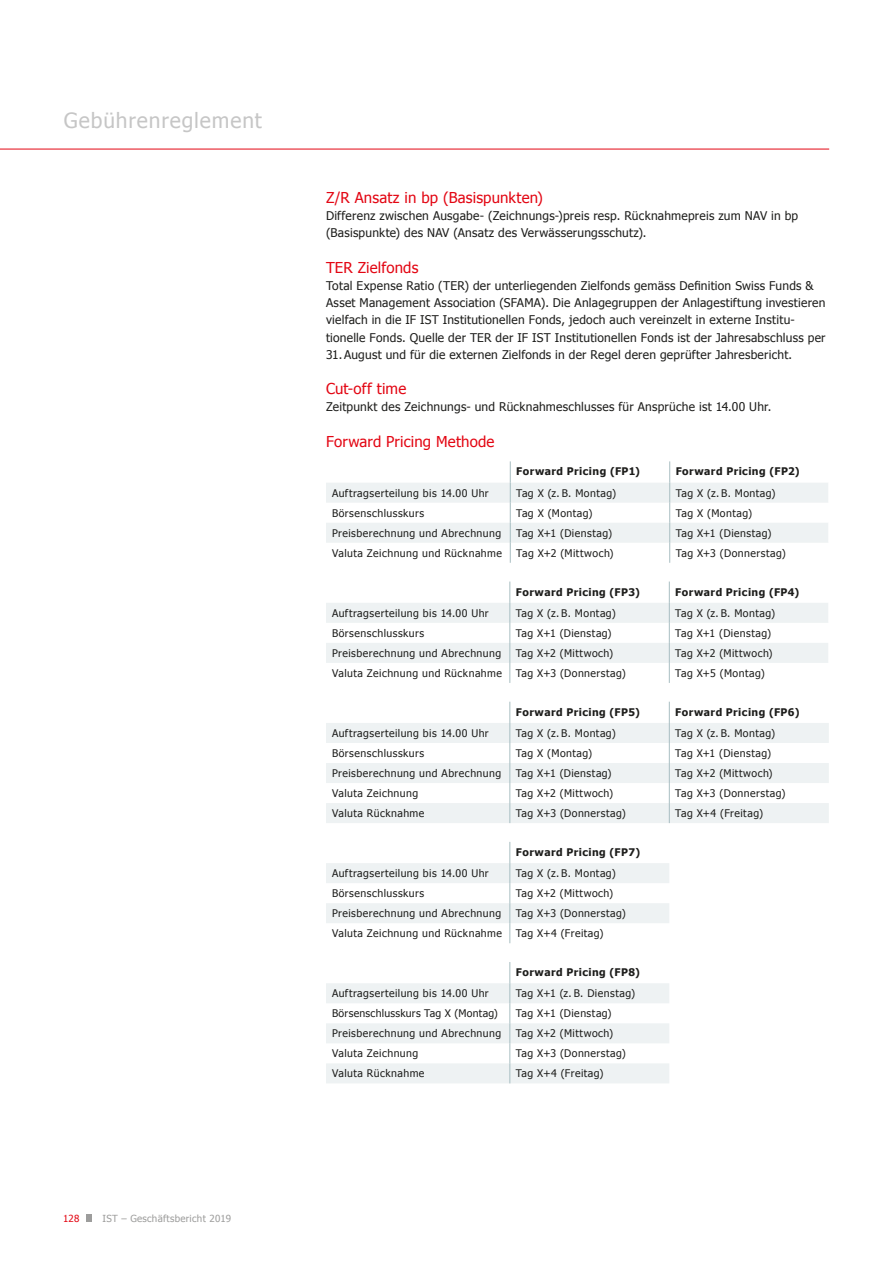
<style>
.page{position:relative;width:893px;height:1263px;background:#fff}
.page>*{position:absolute;margin:0;border:0;box-sizing:border-box;transform-origin:0 0}
.t1{font:21px "Tahoma";letter-spacing:.045em;color:#c6c6c6}
.t2{font:15px "Tahoma";letter-spacing:.01em;color:#e30613}
.t3{font:12px/17.2px "Tahoma";letter-spacing:.02em;color:#1d1d1b}
.t4{font:10.5px "Tahoma";letter-spacing:.045em;color:#1d1d1b}
.t5{font:700 10.5px "Tahoma";letter-spacing:.04em;color:#1d1d1b}
.t6{font:10.5px "Tahoma";letter-spacing:.025em;color:#1d1d1b}
.t7{font:9.75px "Tahoma";letter-spacing:.03em;color:#9d9d9c}
.t8{font:9.75px "Tahoma";color:#e30613}
</style>
<div class="page">
<svg style="left:87px;top:1214px;width:5px;height:7px"></svg>
<hr style="left:0;top:149px;width:829px;height:1px;background:#e30613">
<svg style="left:326px;top:461px;width:502px;height:102px"></svg>
<svg style="left:326px;top:581px;width:502px;height:102px"></svg>
<svg style="left:326px;top:723px;width:503px;height:100px;fill:#eef2f3"></svg>
<svg style="left:509px;top:702px;width:1px;height:121px"></svg>
<svg style="left:669px;top:702px;width:1px;height:121px"></svg>
<svg style="left:326px;top:842px;width:343px;height:101px"></svg>
<svg style="left:326px;top:962px;width:343px;height:121px"></svg>
<h1 class="t1" style="left:64px;top:106px;width:200px">Gebührenreglement</h1>
<p class="t8" style="left:63px;top:1211px;width:18px">128</p>
<p class="t7" style="left:102px;top:1211px;width:130px">IST – Geschäftsbericht 2019</p>
<h2 class="t2" style="left:326px;top:187px;width:218px">Z/R Ansatz in bp (Basispunkten)</h2>
<p class="t3" style="left:326px;top:207px;width:474px">Differenz zwischen Ausgabe- (Zeichnungs-)preis resp. Rücknahmepreis zum NAV in bp (Basispunkte) des NAV (Ansatz des Verwässerungsschutz).</p>
<h2 class="t2" style="left:326px;top:257px;width:94px">TER Zielfonds</h2>
<p class="t3" style="left:326px;top:276px;width:501px">Total Expense Ratio (TER) der unterliegenden Zielfonds gemäss Definition Swiss Funds &amp; Asset Management Association (SFAMA). Die Anlagegruppen der Anlagestiftung investieren vielfach in die IF IST Institutionellen Fonds, jedoch auch vereinzelt in externe Institu&shy;tionelle Fonds. Quelle der TER der IF IST Institutionellen Fonds ist der Jahresabschluss per 31.August und für die externen Zielfonds in der Regel deren geprüfter Jahresbericht.</p>
<h2 class="t2" style="left:326px;top:379px;width:82px">Cut-off time</h2>
<p class="t3" style="left:326px;top:398px;width:447px">Zeitpunkt des Zeichnungs- und Rücknahmeschlusses für Ansprüche ist 14.00 Uhr.</p>
<h2 class="t2" style="left:326px;top:431px;width:170px">Forward Pricing Methode</h2>
<p class="t5" style="left:516px;top:464px;width:125px">Forward Pricing (FP1)</p>
<p class="t5" style="left:676px;top:464px;width:125px">Forward Pricing (FP2)</p>
<p class="t4" style="left:332px;top:486px;width:158px">Auftragserteilung bis 14.00 Uhr</p>
<p class="t4" style="left:516px;top:486px;width:101px">Tag X (z. B. Montag)</p>
<p class="t4" style="left:676px;top:486px;width:101px">Tag X (z. B. Montag)</p>
<p class="t4" style="left:332px;top:506px;width:94px">Börsenschlusskurs</p>
<p class="t4" style="left:516px;top:506px;width:78px">Tag X (Montag)</p>
<p class="t4" style="left:676px;top:506px;width:78px">Tag X (Montag)</p>
<p class="t4" style="left:332px;top:526px;width:171px">Preisberechnung und Abrechnung</p>
<p class="t4" style="left:516px;top:526px;width:97px">Tag X+1 (Dienstag)</p>
<p class="t4" style="left:676px;top:526px;width:97px">Tag X+1 (Dienstag)</p>
<p class="t4" style="left:332px;top:546px;width:171px">Valuta Zeichnung und Rücknahme</p>
<p class="t4" style="left:516px;top:546px;width:99px">Tag X+2 (Mittwoch)</p>
<p class="t4" style="left:676px;top:546px;width:112px">Tag X+3 (Donnerstag)</p>
<p class="t5" style="left:516px;top:584px;width:125px">Forward Pricing (FP3)</p>
<p class="t5" style="left:675px;top:584px;width:125px">Forward Pricing (FP4)</p>
<p class="t4" style="left:332px;top:606px;width:158px">Auftragserteilung bis 14.00 Uhr</p>
<p class="t4" style="left:516px;top:606px;width:101px">Tag X (z. B. Montag)</p>
<p class="t4" style="left:675px;top:606px;width:101px">Tag X (z. B. Montag)</p>
<p class="t4" style="left:332px;top:626px;width:94px">Börsenschlusskurs</p>
<p class="t4" style="left:516px;top:626px;width:97px">Tag X+1 (Dienstag)</p>
<p class="t4" style="left:675px;top:626px;width:97px">Tag X+1 (Dienstag)</p>
<p class="t4" style="left:332px;top:646px;width:171px">Preisberechnung und Abrechnung</p>
<p class="t4" style="left:516px;top:646px;width:99px">Tag X+2 (Mittwoch)</p>
<p class="t4" style="left:675px;top:646px;width:99px">Tag X+2 (Mittwoch)</p>
<p class="t4" style="left:332px;top:666px;width:171px">Valuta Zeichnung und Rücknahme</p>
<p class="t4" style="left:516px;top:666px;width:112px">Tag X+3 (Donnerstag)</p>
<p class="t4" style="left:675px;top:666px;width:91px">Tag X+5 (Montag)</p>
<p class="t5" style="left:516px;top:704px;width:126px">Forward Pricing (FP5)</p>
<p class="t5" style="left:675px;top:704px;width:126px">Forward Pricing (FP6)</p>
<p class="t4" style="left:332px;top:726px;width:158px">Auftragserteilung bis 14.00 Uhr</p>
<p class="t4" style="left:516px;top:726px;width:101px">Tag X (z. B. Montag)</p>
<p class="t4" style="left:675px;top:726px;width:101px">Tag X (z. B. Montag)</p>
<p class="t4" style="left:332px;top:746px;width:94px">Börsenschlusskurs</p>
<p class="t4" style="left:516px;top:746px;width:78px">Tag X (Montag)</p>
<p class="t4" style="left:675px;top:746px;width:97px">Tag X+1 (Dienstag)</p>
<p class="t4" style="left:332px;top:766px;width:171px">Preisberechnung und Abrechnung</p>
<p class="t4" style="left:516px;top:766px;width:97px">Tag X+1 (Dienstag)</p>
<p class="t4" style="left:675px;top:766px;width:99px">Tag X+2 (Mittwoch)</p>
<p class="t4" style="left:332px;top:786px;width:88px">Valuta Zeichnung</p>
<p class="t4" style="left:516px;top:786px;width:99px">Tag X+2 (Mittwoch)</p>
<p class="t4" style="left:675px;top:786px;width:112px">Tag X+3 (Donnerstag)</p>
<p class="t4" style="left:332px;top:806px;width:94px">Valuta Rücknahme</p>
<p class="t4" style="left:516px;top:806px;width:112px">Tag X+3 (Donnerstag)</p>
<p class="t4" style="left:675px;top:806px;width:89px">Tag X+4 (Freitag)</p>
<p class="t5" style="left:516px;top:845px;width:126px">Forward Pricing (FP7)</p>
<p class="t4" style="left:332px;top:866px;width:158px">Auftragserteilung bis 14.00 Uhr</p>
<p class="t4" style="left:516px;top:866px;width:101px">Tag X (z. B. Montag)</p>
<p class="t4" style="left:332px;top:886px;width:94px">Börsenschlusskurs</p>
<p class="t4" style="left:516px;top:886px;width:99px">Tag X+2 (Mittwoch)</p>
<p class="t4" style="left:332px;top:906px;width:171px">Preisberechnung und Abrechnung</p>
<p class="t4" style="left:516px;top:906px;width:112px">Tag X+3 (Donnerstag)</p>
<p class="t4" style="left:332px;top:926px;width:171px">Valuta Zeichnung und Rücknahme</p>
<p class="t4" style="left:516px;top:926px;width:89px">Tag X+4 (Freitag)</p>
<p class="t5" style="left:516px;top:965px;width:126px">Forward Pricing (FP8)</p>
<p class="t4" style="left:332px;top:986px;width:158px">Auftragserteilung bis 14.00 Uhr</p>
<p class="t4" style="left:516px;top:986px;width:121px">Tag X+1 (z. B. Dienstag)</p>
<p class="t6" style="left:332px;top:1006px;width:167px">Börsenschlusskurs Tag X (Montag)</p>
<p class="t4" style="left:516px;top:1006px;width:97px">Tag X+1 (Dienstag)</p>
<p class="t4" style="left:332px;top:1026px;width:171px">Preisberechnung und Abrechnung</p>
<p class="t4" style="left:516px;top:1026px;width:99px">Tag X+2 (Mittwoch)</p>
<p class="t4" style="left:332px;top:1046px;width:88px">Valuta Zeichnung</p>
<p class="t4" style="left:516px;top:1046px;width:112px">Tag X+3 (Donnerstag)</p>
<p class="t4" style="left:332px;top:1066px;width:94px">Valuta Rücknahme</p>
<p class="t4" style="left:516px;top:1066px;width:89px">Tag X+4 (Freitag)</p>
</div>
